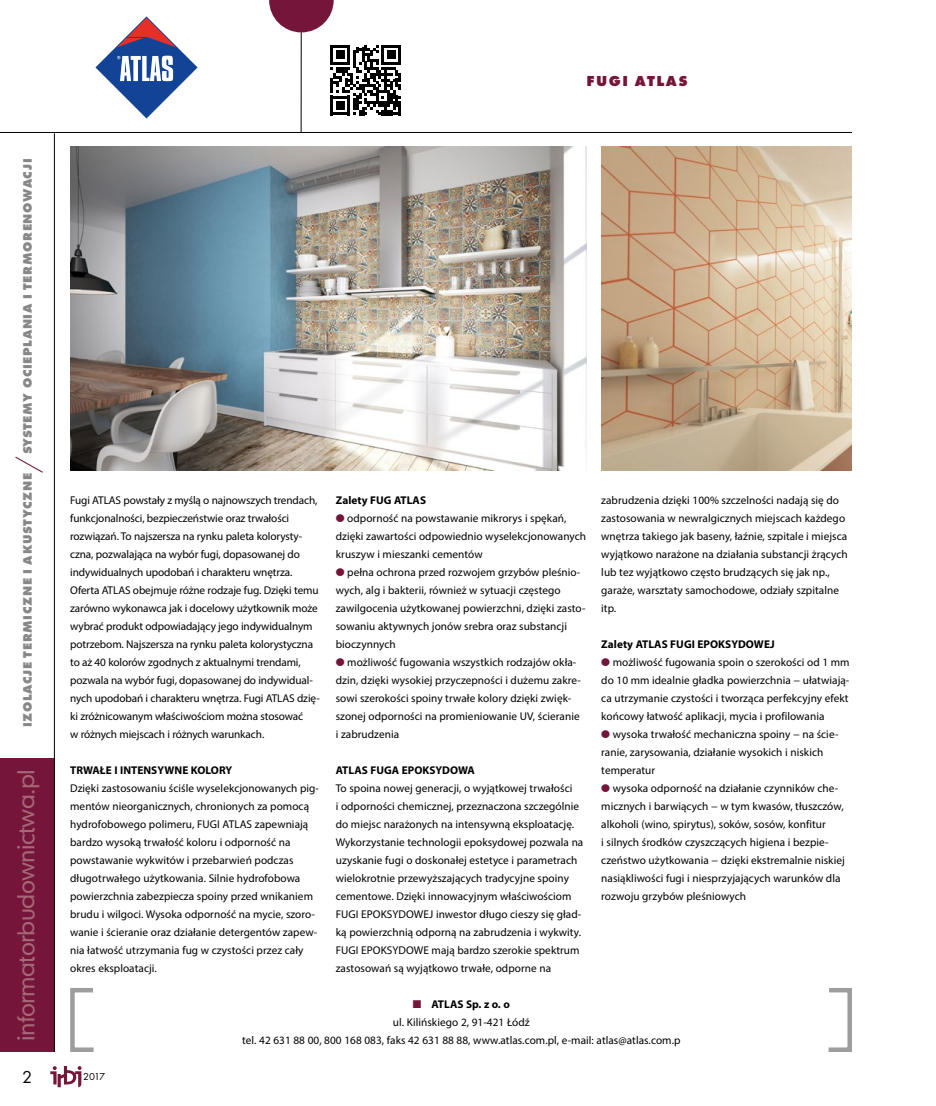
<style>
.page{position:relative;width:936px;height:1106px;background:#fff}
.page>*{position:absolute;margin:0;border:0;box-sizing:border-box;transform-origin:0 0}
.t1{font:30px "Futura TEE Ligh";color:#75153a}
.t2{font:22.5px "Geometric 706 Md EU";letter-spacing:-.03em;color:#a56877}
.t3{font:18px "Futura TEE";color:#000}
.t4{font:700 15px "Futura TEE Extr";letter-spacing:.1em;color:#75153a}
.t5{font:700 12.75px "Futura TEE Extr";letter-spacing:.05em;color:#878787}
.główny{font:11.25px/18px "Myriad Pro";letter-spacing:.005em;color:#000}
.główny-2{font:700 11.25px "Myriad Pro";letter-spacing:.005em;color:#000}
.t6{font:10.5px "Futura TEE";color:#000}
.s1{color:#75153a}
</style>
<div class="page">
<div style="left:0;top:758px;width:54px;height:294px;background:#75153a"></div>
<svg style="left:50px;top:1066px;width:31px;height:21px"></svg>
<hr style="left:54px;top:133px;width:1px;height:919px;background:#000">
<hr style="left:0;top:132px;width:851px;height:1px;background:#000">
<hr style="left:301px;top:32px;width:1px;height:101px;background:#000">
<svg style="left:269px;top:0;width:64px;height:32px"></svg>
<svg style="left:95px;top:16px;width:102px;height:102px"></svg>
<svg style="left:330px;top:45px;width:71px;height:70px"></svg>
<svg style="left:70px;top:988px;width:24px;height:64px"></svg>
<svg style="left:828px;top:988px;width:24px;height:64px"></svg>
<img style="left:70px;top:146px;width:516px;height:324px">
<img style="left:601px;top:146px;width:250px;height:324px">
<p class="t5" style="left:20px;top:454px;width:297px;rotate:-90deg">SYSTEMY OCIEPLANIA I TERMORENOWACJI</p>
<p class="t4" style="left:586px;top:72px;width:103px">FUGI ATLAS</p>
<p class="t1" style="left:11px;top:473px;width:18px;rotate:-90deg">/</p>
<p class="t5" style="left:20px;top:727px;width:256px;rotate:-90deg">IZOLACJE TERMICZNE I AKUSTYCZNE</p>
<p class="główny" style="left:70px;top:491px;width:251px">Fugi ATLAS powstały z myślą o najnowszych trendach, funkcjonalności, bezpieczeństwie oraz trwałości rozwiązań. To najszersza na rynku paleta kolorysty&shy;czna, pozwalająca na wybór fugi, dopasowanej do indywidualnych upodobań i charakteru wnętrza.<br>Oferta ATLAS obejmuje różne rodzaje fug. Dzięki temu zarówno wykonawca jak i docelowy użytkownik może wybrać produkt odpowiadający jego indywidualnym potrzebom. Najszersza na rynku paleta kolorystyczna to aż 40 kolorów zgodnych z aktualnymi trendami, pozwala na wybór fugi, dopasowanej do indywidual&shy;nych upodobań i charakteru wnętrza. Fugi ATLAS dzię&shy;ki zróżnicowanym właściwościom można stosować<br>w różnych miejscach i różnych warunkach.</p>
<p class="główny-2" style="left:70px;top:763px;width:164px">TRWAŁE I INTENSYWNE KOLORY</p>
<p class="główny" style="left:70px;top:779px;width:250px">Dzięki zastosowaniu ściśle wyselekcjonowanych pig&shy;mentów nieorganicznych, chronionych za pomocą hydrofobowego polimeru, FUGI ATLAS zapewniają bardzo wysoką trwałość koloru i odporność na powstawanie wykwitów i przebarwień podczas długotrwałego użytkowania. Silnie hydrofobowa powierzchnia zabezpiecza spoiny przed wnikaniem brudu i wilgoci. Wysoka odporność na mycie, szoro&shy;wanie i ścieranie oraz działanie detergentów zapew&shy;nia łatwość utrzymania fug w czystości przez cały okres eksploatacji.</p>
<p class="główny-2" style="left:336px;top:493px;width:92px">Zalety FUG ATLAS</p>
<p class="główny" style="left:336px;top:509px;width:252px"><span class="s1">●</span> odporność na powstawanie mikrorys i spękań, dzięki zawartości odpowiednio wyselekcjonowanych kruszyw i mieszanki cementów</p>
<p class="główny" style="left:336px;top:563px;width:251px"><span class="s1">●</span> pełna ochrona przed rozwojem grzybów pleśnio&shy;wych, alg i bakterii, również w sytuacji częstego zawilgocenia użytkowanej powierzchni, dzięki zasto&shy;sowaniu aktywnych jonów srebra oraz substancji bioczynnych</p>
<p class="główny" style="left:336px;top:653px;width:247px"><span class="s1">●</span> możliwość fugowania wszystkich rodzajów okła&shy;dzin, dzięki wysokiej przyczepności i dużemu zakre&shy;sowi szerokości spoiny trwałe kolory dzięki zwięk&shy;szonej odporności na promieniowanie UV, ścieranie i zabrudzenia</p>
<p class="główny-2" style="left:336px;top:763px;width:141px">ATLAS FUGA EPOKSYDOWA</p>
<p class="główny" style="left:336px;top:779px;width:249px">To spoina nowej generacji, o wyjątkowej trwałości<br>i odporności chemicznej, przeznaczona szczególnie do miejsc narażonych na intensywną eksploatację.<br>Wykorzystanie technologii epoksydowej pozwala na uzyskanie fugi o doskonałej estetyce i parametrach wielokrotnie przewyższających tradycyjne spoiny cementowe. Dzięki innowacyjnym właściwościom FUGI EPOKSYDOWEJ inwestor długo cieszy się gład&shy;ką powierzchnią odporną na zabrudzenia i wykwity.<br>FUGI EPOKSYDOWE mają bardzo szerokie spektrum zastosowań są wyjątkowo trwałe, odporne na</p>
<p class="główny" style="left:601px;top:491px;width:248px">zabrudzenia dzięki 100% szczelności nadają się do zastosowania w newralgicznych miejscach każdego wnętrza takiego jak baseny, łaźnie, szpitale i miejsca wyjątkowo narażone na działania substancji żrących lub tez wyjątkowo często brudzących się jak np., garaże, warsztaty samochodowe, odziały szpitalne itp.</p>
<p class="główny-2" style="left:601px;top:637px;width:175px">Zalety ATLAS FUGI EPOKSYDOWEJ</p>
<p class="główny" style="left:601px;top:653px;width:250px;text-align:justify"><span class="s1">●</span> możliwość fugowania spoin o szerokości od 1 mm do 10 mm idealnie gładka powierzchnia − ułatwiają&shy;ca utrzymanie czystości i tworząca perfekcyjny efekt końcowy łatwość aplikacji, mycia i profilowania</p>
<p class="główny" style="left:601px;top:725px;width:239px"><span class="s1">●</span> wysoka trwałość mechaniczna spoiny − na ście&shy;ranie, zarysowania, działanie wysokich i niskich temperatur</p>
<p class="główny" style="left:601px;top:779px;width:245px"><span class="s1">●</span> wysoka odporność na działanie czynników che&shy;micznych i barwiących − w tym kwasów, tłuszczów, alkoholi (wino, spirytus), soków, sosów, konfitur<br>i silnych środków czyszczących higiena i bezpie&shy;czeństwo użytkowania − dzięki ekstremalnie niskiej nasiąkliwości fugi i niesprzyjających warunków dla rozwoju grzybów pleśniowych</p>
<h2 class="t2" style="left:11px;top:1041px;width:273px;rotate:-90deg">informatorbudownictwa.pl</h2>
<p class="t3" style="left:22px;top:1065px;width:12px">2</p>
<p class="t6" style="left:83px;top:1070px;width:24px">2017</p>
<p class="główny-2" style="left:413px;top:997px;width:99px"><span class="s1">■</span> ATLAS Sp. z o. o</p>
<p class="główny" style="left:393px;top:1013px;width:138px">ul. Kilińskiego 2, 91-421 Łódź</p>
<p class="główny" style="left:242px;top:1031px;width:440px">tel. 42 631 88 00, 800 168 083, faks 42 631 88 88, www.atlas.com.pl, e-mail: atlas@atlas.com.p</p>
</div>
